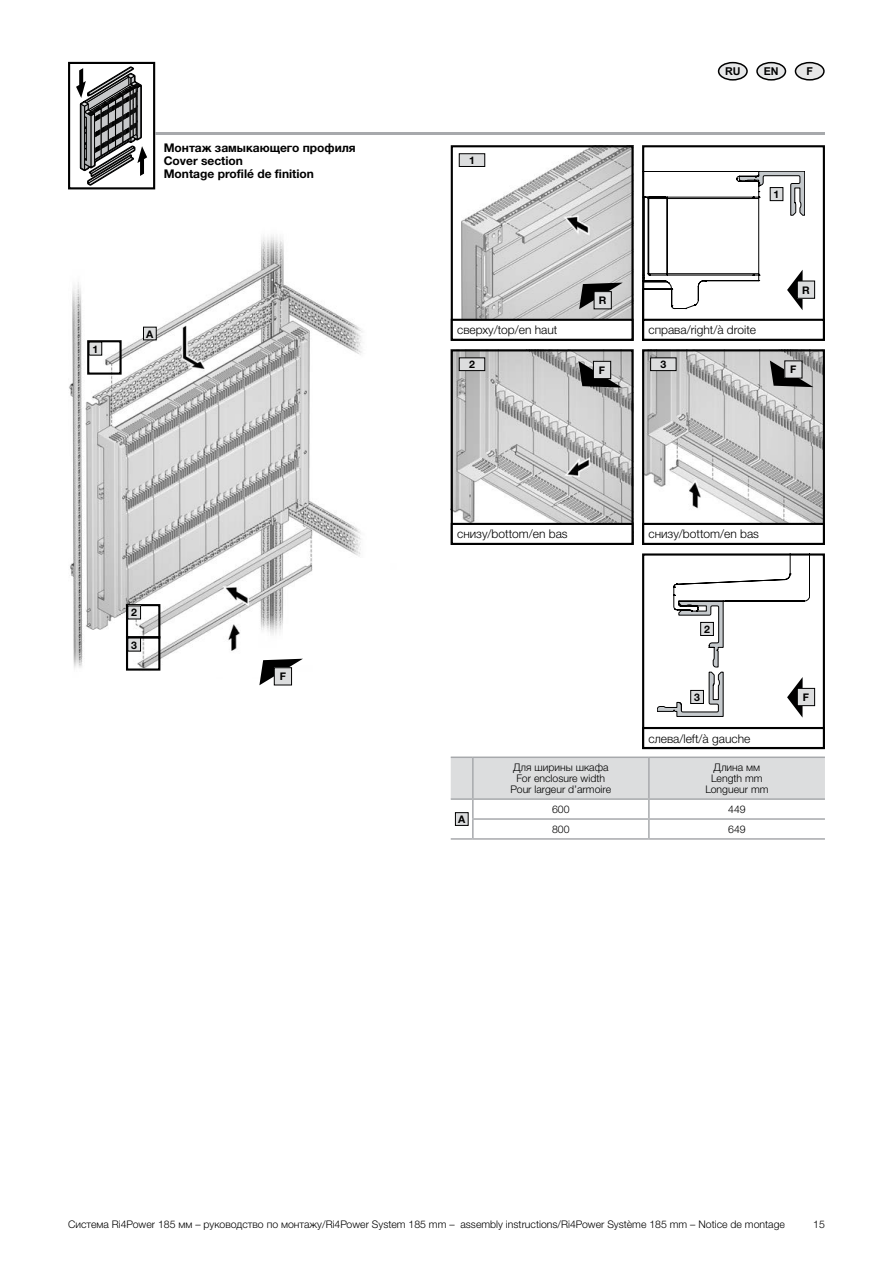
<style>
.page{position:relative;width:893px;height:1263px;background:#fff}
.page>*{position:absolute;margin:0;border:0;box-sizing:border-box;transform-origin:0 0}
.t1{font:300 12px "Neue Helvetica For Rittal";color:#000}
.t2{font:700 12px/12.9px "Neue Helvetica For Rittal";color:#000}
.t3{font:700 10.8px "Arial";color:#000}
.t4{font:300 10.5px/10.9px "Neue Helvetica For Rittal";color:#000;text-align:center}
.t5{font:700 10.5px "Neue Helvetica For Rittal";color:#000}
</style>
<div class="page">
<svg style="left:76px;top:66px;width:72px;height:120px"></svg>
<div style="left:68px;top:62px;width:87px;height:127px;border:2px solid #000"></div>
<hr style="left:155px;top:132px;width:670px;height:3px;background:#a7a9ac">
<div style="left:757px;top:63px;width:28px;height:17px;background:#e6e7e8;border-radius:50%"></div>
<div style="left:756px;top:62px;width:30px;height:19px;border:2px solid #000;border-radius:50%"></div>
<div style="left:795px;top:63px;width:29px;height:17px;background:#e6e6e6;border-radius:50%"></div>
<div style="left:795px;top:62px;width:30px;height:19px;border:2px solid #000;border-radius:50%"></div>
<div style="left:719px;top:63px;width:28px;height:17px;background:#e6e7e8;border-radius:50%"></div>
<div style="left:718px;top:62px;width:30px;height:19px;border:2px solid #000;border-radius:50%"></div>
<img style="left:454px;top:148px;width:177px;height:171px">
<div style="left:451px;top:145px;width:183px;height:196px;border:2px solid #000"></div>
<div style="left:459px;top:154px;width:26px;height:12px;background:#dcddde"></div>
<div style="left:459px;top:153px;width:26px;height:14px;border:1px solid #000"></div>
<div style="left:451px;top:319px;width:183px;height:22px;border:2px solid #000"></div>
<svg style="left:579px;top:283px;width:44px;height:26px"></svg>
<div style="left:594px;top:292px;width:17px;height:17px;background:#dcddde"></div>
<div style="left:594px;top:291px;width:18px;height:18px;border:1px solid #000"></div>
<img style="left:454px;top:352px;width:177px;height:171px">
<div style="left:451px;top:349px;width:183px;height:196px;border:2px solid #000"></div>
<div style="left:459px;top:358px;width:26px;height:13px;background:#dcddde"></div>
<div style="left:459px;top:358px;width:26px;height:13px;border:1px solid #000"></div>
<div style="left:451px;top:523px;width:183px;height:22px;border:2px solid #000"></div>
<svg style="left:578px;top:361px;width:44px;height:27px"></svg>
<div style="left:593px;top:361px;width:18px;height:18px;background:#dcddde"></div>
<div style="left:593px;top:361px;width:18px;height:18px;border:1px solid #000"></div>
<img style="left:645px;top:352px;width:177px;height:171px">
<div style="left:642px;top:349px;width:183px;height:196px;border:2px solid #000"></div>
<div style="left:651px;top:358px;width:25px;height:13px;background:#dcddde"></div>
<div style="left:650px;top:358px;width:26px;height:13px;border:1px solid #000"></div>
<div style="left:642px;top:523px;width:183px;height:22px;border:2px solid #000"></div>
<svg style="left:770px;top:361px;width:43px;height:26px"></svg>
<div style="left:785px;top:361px;width:17px;height:17px;background:#dcddde"></div>
<hr style="left:451px;top:756px;width:22px;height:2px;background:#a7a9ac">
<hr style="left:473px;top:756px;width:176px;height:2px;background:#a7a9ac">
<hr style="left:649px;top:756px;width:176px;height:2px;background:#a7a9ac">
<hr style="left:451px;top:838px;width:22px;height:2px;background:#a7a9ac">
<hr style="left:473px;top:838px;width:176px;height:2px;background:#a7a9ac">
<hr style="left:649px;top:838px;width:176px;height:2px;background:#a7a9ac">
<svg style="left:451px;top:758px;width:374px;height:80px"></svg>
<div style="left:455px;top:813px;width:13px;height:12px;background:#dcddde"></div>
<div style="left:455px;top:812px;width:13px;height:14px;border:1px solid #000"></div>
<img style="left:69px;top:235px;width:294px;height:436px">
<div style="left:87px;top:340px;width:35px;height:35px;border:2px solid #000"></div>
<div style="left:89px;top:342px;width:13px;height:13px;background:#dcddde"></div>
<div style="left:89px;top:342px;width:13px;height:13px;border:1px solid #000"></div>
<div style="left:126px;top:604px;width:34px;height:34px;border:2px solid #000"></div>
<div style="left:128px;top:606px;width:13px;height:13px;background:#dcddde"></div>
<div style="left:127px;top:606px;width:14px;height:13px;border:1px solid #000"></div>
<div style="left:126px;top:636px;width:34px;height:35px;border:2px solid #000"></div>
<div style="left:128px;top:638px;width:13px;height:13px;background:#dcddde"></div>
<div style="left:127px;top:638px;width:14px;height:13px;border:1px solid #000"></div>
<svg style="left:259px;top:659px;width:44px;height:26px"></svg>
<div style="left:274px;top:668px;width:18px;height:17px;background:#dcddde"></div>
<div style="left:274px;top:667px;width:18px;height:18px;border:1px solid #000"></div>
<div style="left:143px;top:327px;width:13px;height:13px;background:#dcddde"></div>
<div style="left:143px;top:327px;width:14px;height:13px;border:1px solid #000"></div>
<div style="left:642px;top:145px;width:183px;height:196px;border:2px solid #000"></div>
<div style="left:642px;top:319px;width:183px;height:22px;border:2px solid #000"></div>
<svg style="left:642px;top:171px;width:163px;height:170px"></svg>
<div style="left:797px;top:281px;width:18px;height:17px;background:#dcddde"></div>
<div style="left:797px;top:281px;width:18px;height:18px;border:1px solid #000"></div>
<div style="left:642px;top:553px;width:183px;height:196px;border:2px solid #000"></div>
<div style="left:642px;top:727px;width:183px;height:22px;border:2px solid #000"></div>
<svg style="left:657px;top:553px;width:153px;height:165px"></svg>
<div style="left:797px;top:688px;width:18px;height:18px;background:#dcddde"></div>
<div style="left:797px;top:688px;width:18px;height:18px;border:1px solid #000"></div>
<p class="t2" style="left:164px;top:142px;width:194px">Монтаж замыкающего профиля<br>Cover section<br>Montage profilé de finition</p>
<p class="t5" style="left:92px;top:342px;width:7px">1</p>
<p class="t5" style="left:146px;top:327px;width:9px">А</p>
<p class="t5" style="left:131px;top:606px;width:7px">2</p>
<p class="t5" style="left:131px;top:638px;width:7px">3</p>
<p class="t5" style="left:280px;top:670px;width:8px">F</p>
<p class="t5" style="left:469px;top:154px;width:7px">1</p>
<p class="t1" style="left:457px;top:323px;width:102px">сверху/top/en haut</p>
<p class="t5" style="left:469px;top:358px;width:7px">2</p>
<p class="t5" style="left:599px;top:294px;width:9px">R</p>
<p class="t5" style="left:599px;top:364px;width:8px">F</p>
<p class="t3" style="left:725px;top:64px;width:17px">RU</p>
<p class="t3" style="left:764px;top:64px;width:17px">EN</p>
<p class="t3" style="left:807px;top:64px;width:8px">F</p>
<p class="t5" style="left:774px;top:188px;width:7px">1</p>
<p class="t1" style="left:648px;top:323px;width:109px">справа/right/à droite</p>
<p class="t5" style="left:660px;top:358px;width:7px">3</p>
<p class="t5" style="left:802px;top:283px;width:9px">R</p>
<p class="t5" style="left:790px;top:363px;width:8px">F</p>
<p class="t1" style="left:457px;top:527px;width:112px">снизу/bottom/en bas</p>
<p class="t1" style="left:648px;top:527px;width:112px">снизу/bottom/en bas</p>
<p class="t5" style="left:704px;top:623px;width:7px">2</p>
<p class="t5" style="left:694px;top:691px;width:7px">3</p>
<p class="t1" style="left:648px;top:731px;width:103px">слева/left/à gauche</p>
<p class="t5" style="left:803px;top:691px;width:8px">F</p>
<p class="t5" style="left:458px;top:813px;width:9px">А</p>
<p class="t4" style="left:511px;top:762px;width:102px">Для ширины шкафа<br>For enclosure width<br>Pour largeur d’armoire</p>
<p class="t4" style="left:705px;top:762px;width:65px">Длина мм<br>Length mm<br>Longueur mm</p>
<p class="t4" style="left:552px;top:804px;width:19px">600</p>
<p class="t4" style="left:728px;top:804px;width:19px">449</p>
<p class="t4" style="left:552px;top:824px;width:19px">800</p>
<p class="t4" style="left:728px;top:824px;width:19px">649</p>
<p class="t4" style="left:68px;top:1219px;width:718px">Система Ri4Power 185 мм – руководство по монтажу/Ri4Power System 185 mm – assembly instructions/Ri4Power Système 185 mm – Notice de montage</p>
<p class="t4" style="left:813px;top:1219px;width:13px">15</p>
</div>
